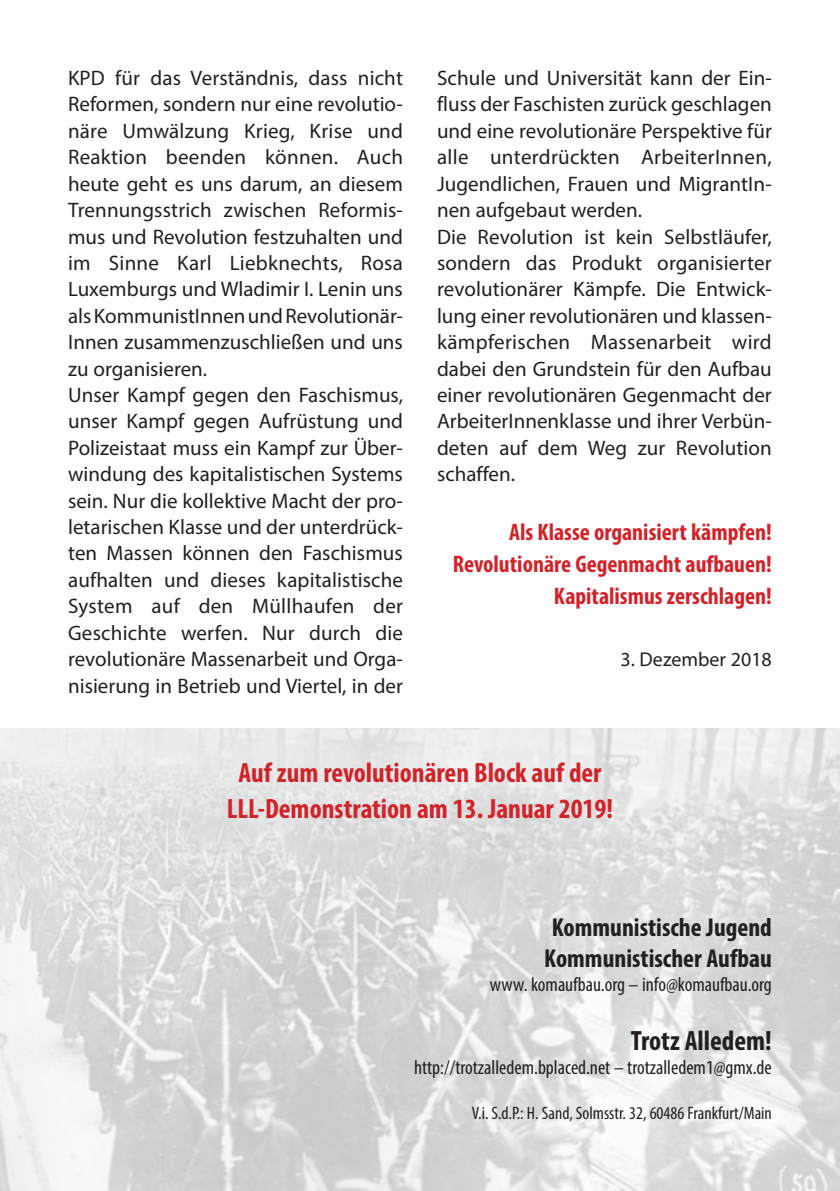
<style>
.page{position:relative;width:840px;height:1191px;background:#fff}
.page>*{position:absolute;margin:0;border:0;box-sizing:border-box;transform-origin:0 0}
.Fließtext{font:700 condensed 28px/36px "Myriad Pro";color:#d1232a;text-align:center}
.Fließtext-2{font:700 condensed 28px "Myriad Pro";color:#231f20}
.Fließtext-3{font:700 condensed 26px "Myriad Pro";color:#231f20}
.Fließtext-4{font:700 condensed 24px/32px "Myriad Pro";color:#d1232a;text-align:right}
.Fließtext-5{font:21px/26.4px "Myriad Pro";color:#231f20;text-align:justify}
.Fließtext-6{font:condensed 20px "Myriad Pro";color:#231f20}
.Fließtext-7{font:20px "Myriad Pro";color:#231f20}
.Fließtext-8{font:condensed 18px "Myriad Pro";color:#231f20}
</style>
<div class="page">
<img style="left:0;top:729px;width:839px;height:462px">
<p class="Fließtext-5" style="left:68px;top:64px;width:336px">KPD für das Verständnis, dass nicht Reformen, sondern nur eine revolutio&shy;näre Umwälzung Krieg, Krise und Reaktion beenden können. Auch heute geht es uns darum, an diesem Trennungsstrich zwischen Reformis&shy;mus und Revolution festzuhalten und im Sinne Karl Liebknechts, Rosa Luxemburgs und Wladimir I. Lenin uns als KommunistInnen und Revolutionär-Innen zusammenzuschließen und uns zu organisieren.</p>
<p class="Fließtext-5" style="left:68px;top:381px;width:336px">Unser Kampf gegen den Faschismus, unser Kampf gegen Aufrüstung und Polizeistaat muss ein Kampf zur Über&shy;windung des kapitalistischen Systems sein. Nur die kollektive Macht der pro&shy;letarischen Klasse und der unterdrück&shy;ten Massen können den Faschismus aufhalten und dieses kapitalistische System auf den Müllhaufen der Geschichte werfen. Nur durch die revolutionäre Massenarbeit und Orga&shy;nisierung in Betrieb und Viertel, in der</p>
<p class="Fließtext-5" style="left:437px;top:64px;width:336px">Schule und Universität kann der Ein&shy;fluss der Faschisten zurück geschlagen und eine revolutionäre Perspektive für alle unterdrückten ArbeiterInnen, Jugendlichen, Frauen und MigrantIn&shy;nen aufgebaut werden.</p>
<p class="Fließtext-5" style="left:437px;top:223px;width:336px">Die Revolution ist kein Selbstläufer, sondern das Produkt organisierter revolutionärer Kämpfe. Die Entwick&shy;lung einer revolutionären und klassen&shy;kämpferischen Massenarbeit wird dabei den Grundstein für den Aufbau einer revolutionären Gegenmacht der ArbeiterInnenklasse und ihrer Verbün&shy;deten auf dem Weg zur Revolution schaffen.</p>
<p class="Fließtext-4" style="left:509px;top:515px;width:264px">Als Klasse organisiert kämpfen!</p>
<p class="Fließtext-4" style="left:452px;top:547px;width:320px">Revolutionäre Gegenmacht aufbauen!<br>Kapitalismus zerschlagen!</p>
<p class="Fließtext-7" style="left:620px;top:647px;width:153px">3. Dezember 2018</p>
<p class="Fließtext" style="left:227px;top:754px;width:387px">Auf zum revolutionären Block auf der<br>LLL-Demonstration am 13. Januar 2019!</p>
<p class="Fließtext-3" style="left:551px;top:910px;width:221px">Kommunistische Jugend</p>
<p class="Fließtext-3" style="left:544px;top:942px;width:229px">Kommunistischer Aufbau</p>
<p class="Fließtext-6" style="left:489px;top:972px;width:283px">www. komaufbau.org – info@komaufbau.org</p>
<p class="Fließtext-2" style="left:630px;top:1022px;width:142px">Trotz Alledem!</p>
<p class="Fließtext-6" style="left:414px;top:1055px;width:359px">http://trotzalledem.bplaced.net – trotzalledem1@gmx.de</p>
<p class="Fließtext-8" style="left:471px;top:1102px;width:301px">V.i. S.d.P.: H. Sand, Solmsstr. 32, 60486 Frankfurt/Main</p>
</div>
